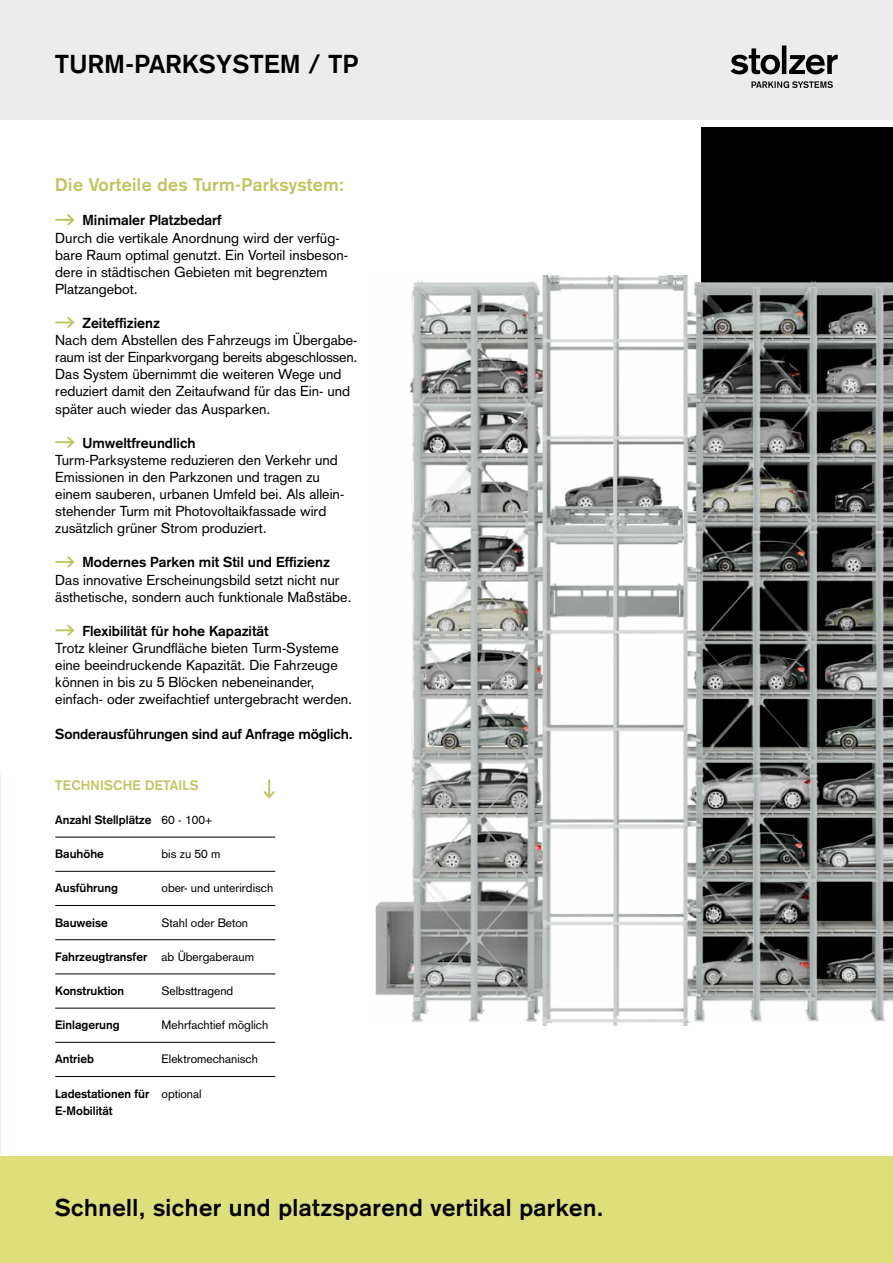
<style>
.page{position:relative;width:893px;height:1263px;background:#fff}
.page>*{position:absolute;margin:0;border:0;box-sizing:border-box;transform-origin:0 0}
.t1{font:700 25.5px "Basic Commercial LT Pro";letter-spacing:.02em;color:#000}
.t2{font:700 24px "Basic Commercial LT Pro";letter-spacing:.02em;color:#000}
.t3{font:700 18px "Basic Commercial LT Pro";letter-spacing:.02em;color:#c1c561}
.t4{font:14.25px/17.1px "Basic Commercial LT Pro";color:#000}
.t5{font:700 14.25px "Basic Commercial LT Pro";color:#000}
.t6{font:700 13.5px "Basic Commercial LT Pro";letter-spacing:.02em;color:#c1c561}
.t7{font:700 12px/17.1px "Basic Commercial LT Pro";color:#000}
.t8{font:12px "Basic Commercial LT Pro";color:#000}
.s1{font-weight:400}
</style>
<div class="page">
<div style="left:702px;top:128px;width:191px;height:857px;background:#000"></div>
<div style="left:0;top:1157px;width:893px;height:106px;background:#dde07a"></div>
<div style="left:0;top:0;width:893px;height:119px;background:#ececec"></div>
<svg style="left:55px;top:214px;width:20px;height:12px"></svg>
<svg style="left:55px;top:317px;width:20px;height:11px"></svg>
<svg style="left:55px;top:436px;width:20px;height:12px"></svg>
<svg style="left:55px;top:556px;width:20px;height:12px"></svg>
<svg style="left:55px;top:625px;width:20px;height:11px"></svg>
<hr style="left:55px;top:837px;width:220px;height:1px;background:#000">
<hr style="left:55px;top:871px;width:220px;height:1px;background:#000">
<hr style="left:55px;top:905px;width:220px;height:1px;background:#000">
<hr style="left:55px;top:939px;width:220px;height:1px;background:#000">
<hr style="left:55px;top:974px;width:220px;height:1px;background:#000">
<hr style="left:55px;top:1008px;width:220px;height:1px;background:#000">
<hr style="left:55px;top:1042px;width:220px;height:1px;background:#000">
<hr style="left:55px;top:1076px;width:220px;height:1px;background:#000">
<svg style="left:731px;top:45px;width:107px;height:29px"></svg>
<svg style="left:751px;top:81px;width:82px;height:7px"></svg>
<img style="left:375px;top:275px;width:518px;height:750px">
<svg style="left:264px;top:779px;width:11px;height:20px"></svg>
<h1 class="t1" style="left:55px;top:49px;width:305px">TURM-PARKSYSTEM / TP</h1>
<p class="t3" style="left:55px;top:174px;width:291px">Die Vorteile des Turm-Parksystem:</p>
<p class="t5" style="left:83px;top:212px;width:141px">Minimaler Platzbedarf</p>
<p class="t4" style="left:55px;top:229px;width:294px">Durch die vertikale Anordnung wird der verfüg&shy;bare Raum optimal genutzt. Ein Vorteil insbeson&shy;dere in städtischen Gebieten mit begrenztem Platzangebot.</p>
<p class="t5" style="left:83px;top:315px;width:79px">Zeiteffizienz</p>
<p class="t4" style="left:55px;top:332px;width:304px">Nach dem Abstellen des Fahrzeugs im Übergabe&shy;raum ist der Einparkvorgang bereits abgeschlossen.<br>Das System übernimmt die weiteren Wege und reduziert damit den Zeitaufwand für das Ein- und später auch wieder das Ausparken.</p>
<p class="t5" style="left:83px;top:434px;width:115px">Umweltfreundlich</p>
<p class="t4" style="left:55px;top:451px;width:290px">Turm-Parksysteme reduzieren den Verkehr und Emissionen in den Parkzonen und tragen zu einem sauberen, urbanen Umfeld bei. Als allein&shy;stehender Turm mit Photovoltaikfassade wird zusätzlich grüner Strom produziert.</p>
<p class="t5" style="left:83px;top:554px;width:249px">Modernes Parken mit Stil und Effizienz</p>
<p class="t4" style="left:55px;top:571px;width:298px">Das innovative Erscheinungsbild setzt nicht nur ästhetische, sondern auch funktionale Maßstäbe.</p>
<p class="t5" style="left:83px;top:622px;width:188px">Flexibilität für hohe Kapazität</p>
<p class="t4" style="left:55px;top:639px;width:298px">Trotz kleiner Grundfläche bieten Turm-Systeme eine beeindruckende Kapazität. Die Fahrzeuge können in bis zu 5 Blöcken nebeneinander, einfach- oder zweifachtief untergebracht werden.</p>
<p class="t5" style="left:55px;top:725px;width:299px">Sonderausführungen sind auf Anfrage möglich.</p>
<p class="t6" style="left:55px;top:777px;width:145px">TECHNISCHE DETAILS</p>
<p class="t7" style="left:55px;top:811px;width:159px">Anzahl Stellplätze <span class="s1">60 - 100+</span></p>
<p class="t7" style="left:55px;top:845px;width:50px">Bauhöhe</p>
<p class="t8" style="left:162px;top:847px;width:60px">bis zu 50 m</p>
<p class="t7" style="left:55px;top:879px;width:64px">Ausführung</p>
<p class="t8" style="left:162px;top:881px;width:113px">ober- und unterirdisch</p>
<p class="t7" style="left:55px;top:914px;width:54px">Bauweise</p>
<p class="t8" style="left:162px;top:915px;width:88px">Stahl oder Beton</p>
<p class="t7" style="left:55px;top:948px;width:200px">Fahrzeugtransfer <span class="s1">ab Übergaberaum</span></p>
<p class="t7" style="left:55px;top:982px;width:70px">Konstruktion</p>
<p class="t8" style="left:162px;top:984px;width:73px">Selbsttragend</p>
<p class="t7" style="left:55px;top:1016px;width:66px">Einlagerung</p>
<p class="t8" style="left:162px;top:1018px;width:108px">Mehrfachtief möglich</p>
<p class="t7" style="left:55px;top:1050px;width:40px">Antrieb</p>
<p class="t8" style="left:162px;top:1052px;width:98px">Elektromechanisch</p>
<p class="t7" style="left:55px;top:1085px;width:148px">Ladestationen für <span class="s1">optional<br></span>E-Mobilität</p>
<h2 class="t2" style="left:55px;top:1194px;width:550px">Schnell, sicher und platzsparend vertikal parken.</h2>
</div>
